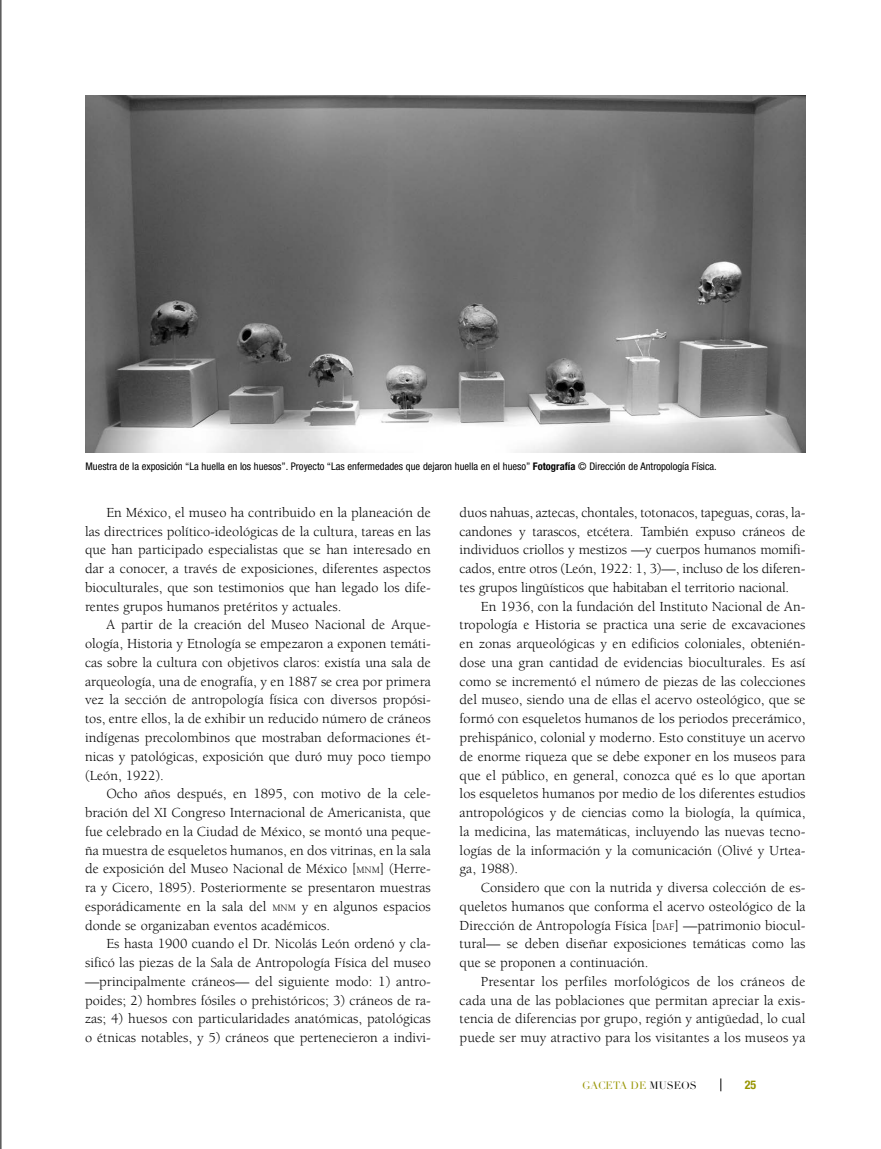
<style>
.page{position:relative;width:881px;height:1149px;background:#fff}
.page>*{position:absolute;margin:0;border:0;box-sizing:border-box;transform-origin:0 0}
.t1{font:14.25px/18.8px "Berkeley Std";color:#000;text-align:justify}
.t2{font:700 condensed 12px "Helvetica Neue";color:#979400}
.t3{font:condensed 10.5px "Helvetica Neue";color:#000}
.t4{font:10.5px "Didot LH";color:#979400}
.s1{font-weight:700}
.s2{font-size:10.05px}
.s3{color:#000}
</style>
<div class="page">
<svg style="left:720px;top:1078px;width:1px;height:12px"></svg>
<hr style="left:1px;top:0;width:1px;height:1148px;background:#000">
<img style="left:85px;top:96px;width:720px;height:356px">
<p class="t3" style="left:85px;top:460px;width:632px">Muestra de la exposición “La huella en los huesos”. Proyecto “Las enfermedades que dejaron huella en el hueso” <span class="s1">Fotografía</span> © Dirección de Antropología Física.</p>
<p class="t1" style="left:85px;top:503px;width:347px;text-indent:21px">En México, el museo ha contribuido en la planeación de las directrices político-ideológicas de la cultura, tareas en las que han participado especialistas que se han interesado en dar a conocer, a través de exposiciones, diferentes aspectos bioculturales, que son testimonios que han legado los dife&shy;rentes grupos humanos pretéritos y actuales.</p>
<p class="t1" style="left:85px;top:615px;width:347px;text-indent:21px">A partir de la creación del Museo Nacional de Arque&shy;ología, Historia y Etnología se empezaron a exponen temáti&shy;cas sobre la cultura con objetivos claros: existía una sala de arqueología, una de enografía, y en 1887 se crea por primera vez la sección de antropología física con diversos propósi&shy;tos, entre ellos, la de exhibir un reducido número de cráneos indígenas precolombinos que mostraban deformaciones ét&shy;nicas y patológicas, exposición que duró muy poco tiempo (León, 1922).</p>
<p class="t1" style="left:85px;top:784px;width:347px;text-indent:21px">Ocho años después, en 1895, con motivo de la cele&shy;bración del XI Congreso Internacional de Americanista, que fue celebrado en la Ciudad de México, se montó una peque&shy;ña muestra de esqueletos humanos, en dos vitrinas, en la sala de exposición del Museo Nacional de México [<span class="s2">MNM</span>] (Herre&shy;ra y Cicero, 1895). Posteriormente se presentaron muestras esporádicamente en la sala del <span class="s2">MNM</span> y en algunos espacios donde se organizaban eventos académicos.</p>
<p class="t1" style="left:85px;top:934px;width:347px;text-indent:21px">Es hasta 1900 cuando el Dr. Nicolás León ordenó y cla&shy;sificó las piezas de la Sala de Antropología Física del museo —principalmente cráneos— del siguiente modo: 1) antro&shy;poides; 2) hombres fósiles o prehistóricos; 3) cráneos de ra&shy;zas; 4) huesos con particularidades anatómicas, patológicas o étnicas notables, y 5) cráneos que pertenecieron a indivi-</p>
<p class="t1" style="left:459px;top:503px;width:347px">duos nahuas, aztecas, chontales, totonacos, tapeguas, coras, la&shy;candones y tarascos, etcétera. También expuso cráneos de individuos criollos y mestizos —y cuerpos humanos momifi&shy;cados, entre otros (León, 1922: 1, 3)—, incluso de los diferen&shy;tes grupos lingüísticos que habitaban el territorio nacional.</p>
<p class="t1" style="left:459px;top:596px;width:347px;text-indent:21px">En 1936, con la fundación del Instituto Nacional de An&shy;tropología e Historia se practica una serie de excavaciones en zonas arqueológicas y en edificios coloniales, obtenién&shy;dose una gran cantidad de evidencias bioculturales. Es así como se incrementó el número de piezas de las colecciones del museo, siendo una de ellas el acervo osteológico, que se formó con esqueletos humanos de los periodos prece rámico, prehispánico, colonial y moderno. Esto constituye un acervo de enorme riqueza que se debe exponer en los museos para que el público, en general, conozca qué es lo que aportan los esqueletos humanos por medio de los diferentes estudios antropológicos y de ciencias como la biología, la química, la medicina, las matemáticas, incluyendo las nuevas tecno&shy;logías de la información y la comunicación (Olivé y Urtea&shy;ga, 1988).</p>
<p class="t1" style="left:459px;top:878px;width:347px;text-indent:21px">Considero que con la nutrida y diversa colección de es&shy;queletos humanos que conforma el acervo osteológico de la Dirección de Antropología Física [<span class="s2">DAF</span>] —patrimonio biocul&shy;tural— se deben diseñar exposiciones temáticas como las que se proponen a continuación.</p>
<p class="t1" style="left:459px;top:971px;width:347px;text-indent:21px">Presentar los perfiles morfológicos de los cráneos de cada una de las poblaciones que permitan apreciar la exis&shy;tencia de diferencias por grupo, región y antigüedad, lo cual puede ser muy atractivo para los visitantes a los museos ya</p>
<p class="t4" style="left:582px;top:1078px;width:116px">GACETA DE <span class="s3">MUSEOS</span></p>
<p class="t2" style="left:744px;top:1077px;width:13px">25</p>
</div>
